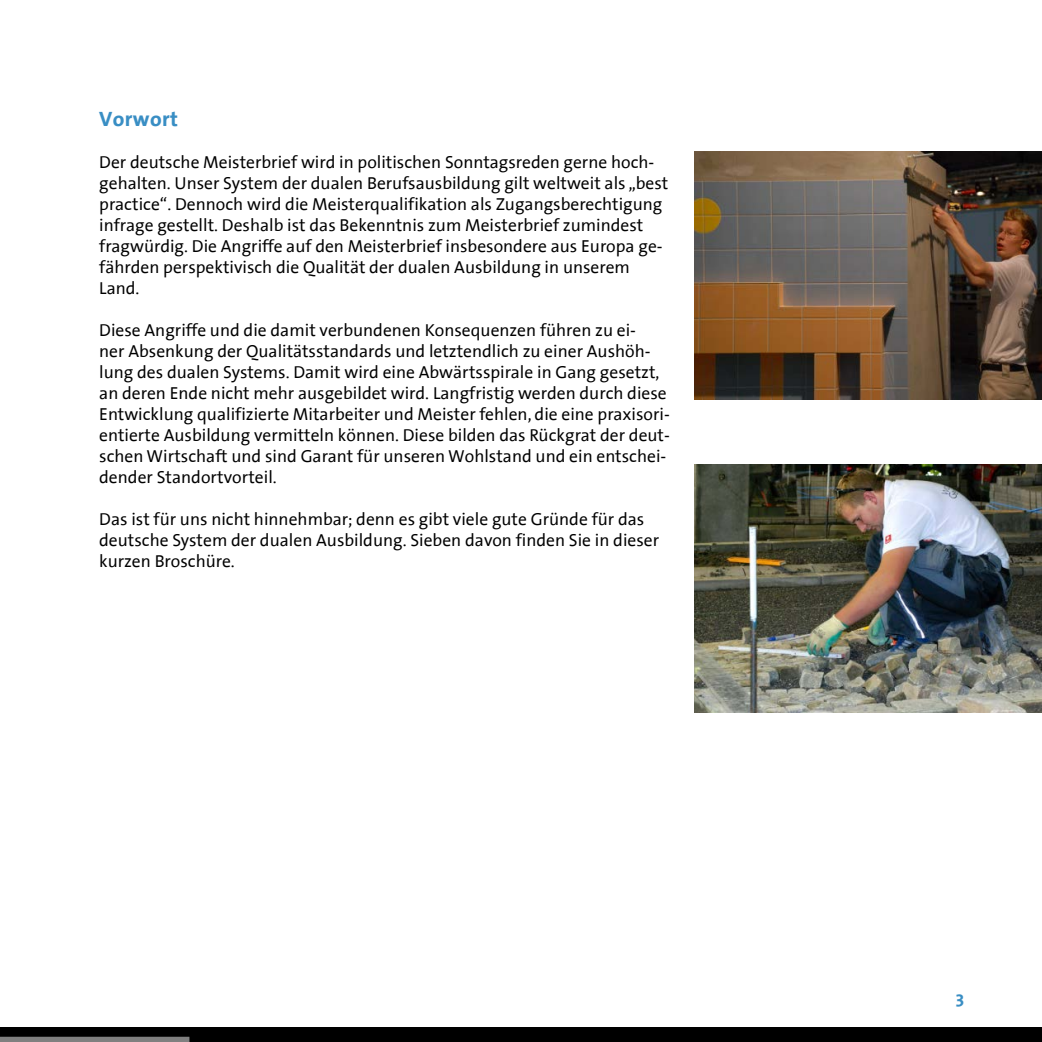
<style>
.page{position:relative;width:1042px;height:1042px;background:#fff}
.page>*{position:absolute;margin:0;border:0;box-sizing:border-box;transform-origin:0 0}
.t1{font:700 21px "The Sans Office";letter-spacing:.02em;color:#398ec4}
.t2{font:17.5px/21px "The Sans Office";color:#000}
.t3{font:700 17.5px "The Sans Office";color:#398ec4}
</style>
<div class="page">
<img style="left:694px;top:152px;width:348px;height:248px">
<img style="left:694px;top:465px;width:348px;height:248px">
<div style="left:0;top:1028px;width:1042px;height:14px;background:#000"></div>
<div style="left:0;top:1036px;width:189px;height:6px;background:#808080"></div>
<p class="t1" style="left:99px;top:108px;width:80px">Vorwort</p>
<p class="t2" style="left:99px;top:152px;width:571px">Der deutsche Meisterbrief wird in politischen Sonntagsreden gerne hoch&shy;gehalten. Unser System der dualen Berufsausbildung gilt weltweit als „best practice“. Dennoch wird die Meisterqualifikation als Zugangsberechtigung infrage gestellt. Deshalb ist das Bekenntnis zum Meisterbrief zumindest fragwürdig. Die Angriffe auf den Meisterbrief insbesondere aus Europa ge&shy;fährden perspektivisch die Qualität der dualen Ausbildung in unserem Land.</p>
<p class="t2" style="left:99px;top:320px;width:572px">Diese Angriffe und die damit verbundenen Konsequenzen führen zu ei-<br>ner Absenkung der Qualitätsstandards und letztendlich zu einer Aushöh&shy;lung des dualen Systems. Damit wird eine Abwärtsspirale in Gang gesetzt, an deren Ende nicht mehr ausgebildet wird. Langfristig werden durch diese Entwicklung qualifizierte Mitarbeiter und Meister fehlen, die eine praxisori&shy;entierte Ausbildung vermitteln können. Diese bilden das Rückgrat der deut&shy;schen Wirtschaft und sind Garant für unseren Wohlstand und ein entschei&shy;dender Standortvorteil.</p>
<p class="t2" style="left:99px;top:509px;width:561px">Das ist für uns nicht hinnehmbar; denn es gibt viele gute Gründe für das deutsche System der dualen Ausbildung. Sieben davon finden Sie in dieser kurzen Broschüre.</p>
<p class="t3" style="left:955px;top:990px;width:11px">3</p>
</div>
